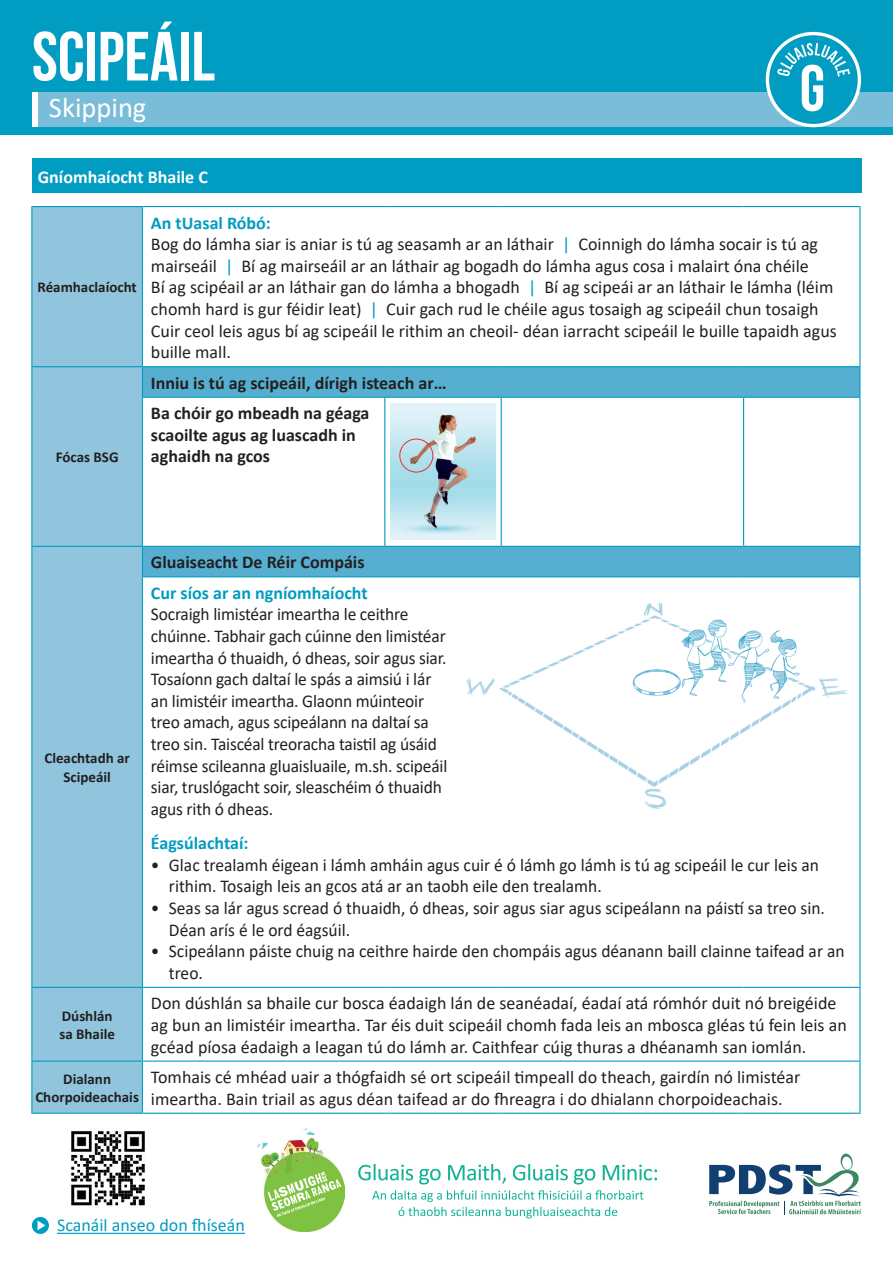
<style>
.page{position:relative;width:893px;height:1263px;background:#fff}
.page>*{position:absolute;margin:0;border:0;box-sizing:border-box;transform-origin:0 0}
.t1{font:700 69.45px "Bebas Neue";color:#fff}
.t2{font:28.5px "Calibri";color:#fff}
.t3{font:18px/21.6px "Calibri";color:#231f20}
.t4{font:700 18px/30.5px "Calibri";color:#231f20}
.t5{font:700 18px "Calibri";color:#009cc2}
.t6{font:18px "Calibri";color:#009cc2}
.t7{font:700 18px "Calibri";color:#fff}
.t8{font:700 15px/18px "Calibri";color:#231f20;text-align:center}
.s1{font-weight:700;color:#009cc2}
.s2{color:#009cc2}
</style>
<div class="page">
<div style="left:0;top:0;width:893px;height:135px;background:#009cc2"></div>
<div style="left:38px;top:92px;width:855px;height:34px;background:#7abdd8"></div>
<div style="left:32px;top:92px;width:6px;height:34px;background:#fff"></div>
<svg style="left:767px;top:34px;width:93px;height:92px;fill:#009cc2"></svg>
<svg style="left:777px;top:43px;width:73px;height:68px"></svg>
<div style="left:766px;top:32px;width:95px;height:95px;border:3px solid #fff;border-radius:50%"></div>
<div style="left:32px;top:207px;width:110px;height:906px;background:#91c5dd"></div>
<svg style="left:143px;top:367px;width:716px;height:209px"></svg>
<hr style="left:142px;top:206px;width:243px;height:1px;background:#009cc2">
<hr style="left:385px;top:206px;width:116px;height:1px;background:#009cc2">
<hr style="left:501px;top:206px;width:243px;height:1px;background:#009cc2">
<hr style="left:744px;top:206px;width:116px;height:1px;background:#009cc2">
<hr style="left:859px;top:207px;width:1px;height:159px;background:#009cc2">
<hr style="left:142px;top:366px;width:243px;height:1px;background:#009cc2">
<hr style="left:385px;top:366px;width:116px;height:1px;background:#009cc2">
<hr style="left:501px;top:366px;width:243px;height:1px;background:#009cc2">
<hr style="left:744px;top:366px;width:116px;height:1px;background:#009cc2">
<hr style="left:859px;top:367px;width:1px;height:30px;background:#009cc2">
<hr style="left:142px;top:397px;width:243px;height:1px;background:#009cc2">
<hr style="left:384px;top:398px;width:1px;height:148px;background:#009cc2">
<hr style="left:385px;top:397px;width:116px;height:1px;background:#009cc2">
<hr style="left:501px;top:398px;width:1px;height:148px;background:#009cc2">
<hr style="left:501px;top:397px;width:243px;height:1px;background:#009cc2">
<hr style="left:743px;top:398px;width:1px;height:148px;background:#009cc2">
<hr style="left:744px;top:397px;width:116px;height:1px;background:#009cc2">
<hr style="left:859px;top:398px;width:1px;height:148px;background:#009cc2">
<hr style="left:142px;top:546px;width:243px;height:1px;background:#009cc2">
<hr style="left:385px;top:546px;width:116px;height:1px;background:#009cc2">
<hr style="left:501px;top:546px;width:243px;height:1px;background:#009cc2">
<hr style="left:744px;top:546px;width:116px;height:1px;background:#009cc2">
<svg style="left:859px;top:547px;width:1px;height:29px"></svg>
<hr style="left:142px;top:576px;width:243px;height:1px;background:#009cc2">
<hr style="left:385px;top:576px;width:116px;height:1px;background:#009cc2">
<hr style="left:501px;top:576px;width:243px;height:1px;background:#009cc2">
<hr style="left:744px;top:576px;width:116px;height:1px;background:#009cc2">
<hr style="left:859px;top:577px;width:1px;height:410px;background:#009cc2">
<hr style="left:142px;top:987px;width:243px;height:1px;background:#009cc2">
<hr style="left:385px;top:987px;width:116px;height:1px;background:#009cc2">
<hr style="left:501px;top:987px;width:243px;height:1px;background:#009cc2">
<hr style="left:744px;top:987px;width:116px;height:1px;background:#009cc2">
<hr style="left:142px;top:1060px;width:243px;height:2px;background:#009cc2">
<hr style="left:385px;top:1060px;width:116px;height:2px;background:#009cc2">
<hr style="left:501px;top:1060px;width:243px;height:2px;background:#009cc2">
<hr style="left:744px;top:1060px;width:116px;height:2px;background:#009cc2">
<hr style="left:142px;top:1113px;width:243px;height:1px;background:#009cc2">
<hr style="left:385px;top:1113px;width:116px;height:1px;background:#009cc2">
<hr style="left:501px;top:1113px;width:243px;height:1px;background:#009cc2">
<hr style="left:744px;top:1113px;width:116px;height:1px;background:#009cc2">
<hr style="left:859px;top:988px;width:1px;height:72px;background:#009cc2">
<hr style="left:859px;top:1062px;width:1px;height:51px;background:#009cc2">
<hr style="left:31px;top:207px;width:1px;height:159px;background:#009cc2">
<hr style="left:31px;top:206px;width:111px;height:1px;background:#009cc2">
<hr style="left:142px;top:207px;width:1px;height:159px;background:#009cc2">
<hr style="left:31px;top:367px;width:1px;height:30px;background:#009cc2">
<hr style="left:31px;top:397px;width:1px;height:149px;background:#009cc2">
<hr style="left:31px;top:366px;width:111px;height:1px;background:#009cc2">
<hr style="left:142px;top:367px;width:1px;height:30px;background:#009cc2">
<hr style="left:142px;top:398px;width:1px;height:148px;background:#009cc2">
<hr style="left:31px;top:547px;width:1px;height:30px;background:#009cc2">
<hr style="left:31px;top:577px;width:1px;height:410px;background:#009cc2">
<hr style="left:31px;top:546px;width:111px;height:1px;background:#009cc2">
<svg style="left:142px;top:547px;width:1px;height:29px"></svg>
<hr style="left:142px;top:577px;width:1px;height:410px;background:#009cc2">
<hr style="left:31px;top:988px;width:1px;height:72px;background:#009cc2">
<hr style="left:31px;top:987px;width:111px;height:1px;background:#009cc2">
<hr style="left:142px;top:988px;width:1px;height:72px;background:#009cc2">
<hr style="left:31px;top:1062px;width:1px;height:51px;background:#009cc2">
<hr style="left:31px;top:1060px;width:111px;height:2px;background:#009cc2">
<hr style="left:31px;top:1113px;width:111px;height:1px;background:#009cc2">
<hr style="left:142px;top:1062px;width:1px;height:51px;background:#009cc2">
<img style="left:390px;top:404px;width:106px;height:136px">
<div style="left:399px;top:439px;width:34px;height:33px;border:1px solid #ee2d36;border-radius:50%"></div>
<img style="left:466px;top:603px;width:382px;height:206px">
<div style="left:32px;top:159px;width:829px;height:34px;background:#009cc2"></div>
<svg style="left:709px;top:1153px;width:152px;height:61px"></svg>
<hr style="left:57px;top:1233px;width:188px;height:1px;background:#009cc2">
<svg style="left:32px;top:1217px;width:17px;height:17px"></svg>
<svg style="left:38px;top:1220px;width:7px;height:10px"></svg>
<svg style="left:358px;top:1164px;width:299px;height:54px"></svg>
<img style="left:257px;top:1128px;width:87px;height:103px">
<svg style="left:268px;top:1172px;width:74px;height:45px;background:#9ccf6d"></svg>
<img style="left:71px;top:1131px;width:74px;height:75px">
<h1 class="t1" style="left:32px;top:18px;width:185px">SCIPEÁIL</h1>
<h2 class="t2" style="left:49px;top:88px;width:99px">Skipping</h2>
<p class="t7" style="left:38px;top:164px;width:172px">Gníomhaíocht Bhaile C</p>
<p class="t8" style="left:37px;top:278px;width:101px">Réamhaclaíocht</p>
<p class="t8" style="left:56px;top:448px;width:64px">Fócas BSG</p>
<p class="t3" style="left:151px;top:211px;width:687px"><span class="s1">An tUasal Róbó:<br></span>Bog do lámha siar is aniar is tú ag seasamh ar an láthair <span class="s2">|</span> Coinnigh do lámha socair is tú ag mairseáil <span class="s2">|</span> Bí ag mairseáil ar an láthair ag bogadh do lámha agus cosa i malairt óna chéile<br>Bí ag scipéail ar an láthair gan do lámha a bhogadh <span class="s2">|</span> Bí ag scipeái ar an láthair le lámha (léim chomh hard is gur féidir leat) <span class="s2">|</span> Cuir gach rud le chéile agus tosaigh ag scipeáil chun tosaigh Cuir ceol leis agus bí ag scipeáil le rithim an cheoil- déan iarracht scipeáil le buille tapaidh agus buille mall.</p>
<p class="t4" style="left:151px;top:367px;width:297px">Inniu is tú ag scipeáil, dírigh isteach ar…<br>Ba chóir go mbeadh na géaga</p>
<p class="t4" style="left:151px;top:424px;width:206px;line-height:21.6px">scaoilte agus ag luascadh in aghaidh na gcos</p>
<p class="t8" style="left:44px;top:749px;width:87px">Cleachtadh ar<br>Scipeáil</p>
<p class="t8" style="left:59px;top:1007px;width:57px;text-align:left">Dúshlán sa Bhaile</p>
<p class="t4" style="left:151px;top:547px;width:215px">Gluaiseacht De Réir Compáis</p>
<p class="t5" style="left:151px;top:580px;width:218px">Cur síos ar an ngníomhaíocht</p>
<p class="t3" style="left:151px;top:603px;width:298px">Socraigh limistéar imeartha le ceithre chúinne. Tabhair gach cúinne den limistéar imeartha ó thuaidh, ó dheas, soir agus siar.<br>Tosaíonn gach daltaí le spás a aimsiú i lár an limistéir imeartha. Glaonn múinteoir treo amach, agus scipeálann na daltaí sa treo sin. Taiscéal treoracha taistil ag úsáid réimse scileanna gluaisluaile, m.sh. scipeáil siar, truslógacht soir, sleaschéim ó thuaidh agus rith ó dheas.</p>
<p class="t5" style="left:151px;top:830px;width:99px">Éagsúlachtaí:</p>
<p class="t3" style="left:169px;top:854px;width:651px;text-indent:-18px">• Glac trealamh éigean i lámh amháin agus cuir é ó lámh go lámh is tú ag scipeáil le cur leis an rithim. Tosaigh leis an gcos atá ar an taobh eile den trealamh.</p>
<p class="t3" style="left:169px;top:897px;width:657px;text-indent:-18px">• Seas sa lár agus scread ó thuaidh, ó dheas, soir agus siar agus scipeálann na páistí sa treo sin.<br>Déan arís é le ord éagsúil.</p>
<p class="t3" style="left:169px;top:940px;width:677px;text-indent:-18px">• Scipeálann páiste chuig na ceithre hairde den chompáis agus déanann baill clainne taifead ar an treo.</p>
<p class="t3" style="left:151px;top:992px;width:697px">Don dúshlán sa bhaile cur bosca éadaigh lán de seanéadaí, éadaí atá rómhór duit nó breigéide ag bun an limistéir imeartha. Tar éis duit scipeáil chomh fada leis an mbosca gléas tú fein leis an gcéad píosa éadaigh a leagan tú do lámh ar. Caithfear cúig thuras a dhéanamh san iomlán.</p>
<p class="t8" style="left:35px;top:1069px;width:105px">Dialann<br>Chorpoideachais</p>
<p class="t3" style="left:151px;top:1066px;width:651px">Tomhais cé mhéad uair a thógfaidh sé ort scipeáil timpeall do theach, gairdín nó limistéar imeartha. Bain triail as agus déan taifead ar do fhreagra i do dhialann chorpoideachais.</p>
<p class="t6" style="left:57px;top:1213px;width:189px">Scanáil anseo don fhíseán</p>
</div>
